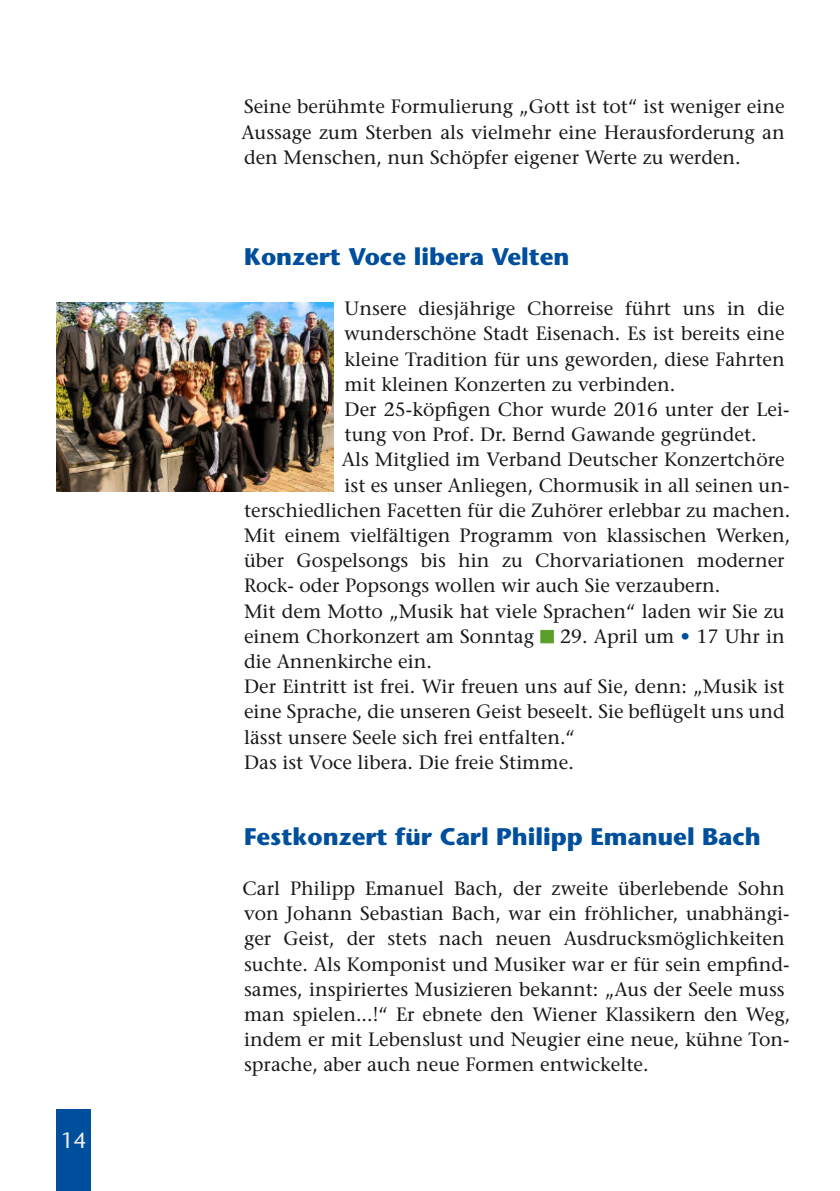
<style>
.page{position:relative;width:840px;height:1191px;background:#fff}
.page>*{position:absolute;margin:0;border:0;box-sizing:border-box;transform-origin:0 0}
.t1{font:700 24px "Stone Sans Std";color:#004f9c}
.t2{font:500 22px "Stone Sans Std";color:#edebeb}
.t3{font:500 19.2px/25.2px "Stone Serif Std";color:#1a171b;text-align:justify}
.s1{color:#5aa028}
.s2{color:#00509d}
</style>
<div class="page">
<div style="left:57px;top:1109px;width:34px;height:82px;background:#004f9c"></div>
<img style="left:57px;top:302px;width:276px;height:190px">
<p class="t2" style="left:61px;top:1132px;width:27px">14</p>
<p class="t3" style="left:241px;top:96px;width:544px">Seine berühmte Formulierung „Gott ist tot“ ist weniger eine Aussage zum Sterben als vielmehr eine Herausforderung an den Menschen, nun Schöpfer eigener Werte zu werden.</p>
<p class="t1" style="left:244px;top:247px;width:327px">Konzert Voce libera Velten</p>
<p class="t3" style="left:344px;top:298px;width:441px">Unsere diesjährige Chorreise führt uns in die</p>
<p class="t3" style="left:344px;top:323px;width:441px">wunderschöne Stadt Eisenach. Es ist bereits eine</p>
<p class="t3" style="left:344px;top:348px;width:441px">kleine Tradition für uns geworden, diese Fahrten</p>
<p class="t3" style="left:344px;top:373px;width:332px">mit kleinen Konzerten zu verbinden.</p>
<p class="t3" style="left:344px;top:399px;width:446px">Der 25-köpfigen Chor wurde 2016 unter der Lei-</p>
<p class="t3" style="left:344px;top:424px;width:413px">tung von Prof. Dr. Bernd Gawande gegründet.</p>
<p class="t3" style="left:342px;top:449px;width:444px">Als Mitglied im Verband Deutscher Konzertchöre</p>
<p class="t3" style="left:344px;top:474px;width:446px">ist es unser Anliegen, Chormusik in all seinen un-</p>
<p class="t3" style="left:244px;top:499px;width:547px">terschiedlichen Facetten für die Zuhörer erlebbar zu machen.</p>
<p class="t3" style="left:244px;top:525px;width:547px">Mit einem vielfältigen Programm von klassischen Werken,</p>
<p class="t3" style="left:244px;top:550px;width:542px">über Gospelsongs bis hin zu Chorvariationen moderner</p>
<p class="t3" style="left:244px;top:575px;width:477px">Rock- oder Popsongs wollen wir auch Sie verzaubern.</p>
<p class="t3" style="left:244px;top:600px;width:542px">Mit dem Motto „Musik hat viele Sprachen“ laden wir Sie zu</p>
<p class="t3" style="left:244px;top:625px;width:542px">einem Chorkonzert am Sonntag <span class="s1">■</span> 29. April um <span class="s2">•</span> 17 Uhr in</p>
<p class="t3" style="left:244px;top:651px;width:189px">die Annenkirche ein.</p>
<p class="t3" style="left:244px;top:676px;width:542px">Der Eintritt ist frei. Wir freuen uns auf Sie, denn: „Musik ist</p>
<p class="t3" style="left:244px;top:701px;width:542px">eine Sprache, die unseren Geist beseelt. Sie beflügelt uns und</p>
<p class="t3" style="left:244px;top:726px;width:332px">lässt unsere Seele sich frei entfalten.“</p>
<p class="t3" style="left:244px;top:751px;width:331px">Das ist Voce libera. Die freie Stimme.</p>
<p class="t1" style="left:244px;top:827px;width:518px">Festkonzert für Carl Philipp Emanuel Bach</p>
<p class="t3" style="left:242px;top:877px;width:549px;text-align:left">Carl Philipp Emanuel Bach, der zweite überlebende Sohn von Johann Sebastian Bach, war ein fröhlicher, unabhängi&shy;ger Geist, der stets nach neuen Ausdrucksmöglichkeiten suchte. Als Komponist und Musiker war er für sein empfind&shy;sames, inspiriertes Musizieren bekannt: „Aus der Seele muss man spielen...!“ Er ebnete den Wiener Klassikern den Weg, indem er mit Lebenslust und Neugier eine neue, kühne Ton&shy;sprache, aber auch neue Formen entwickelte.</p>
</div>
